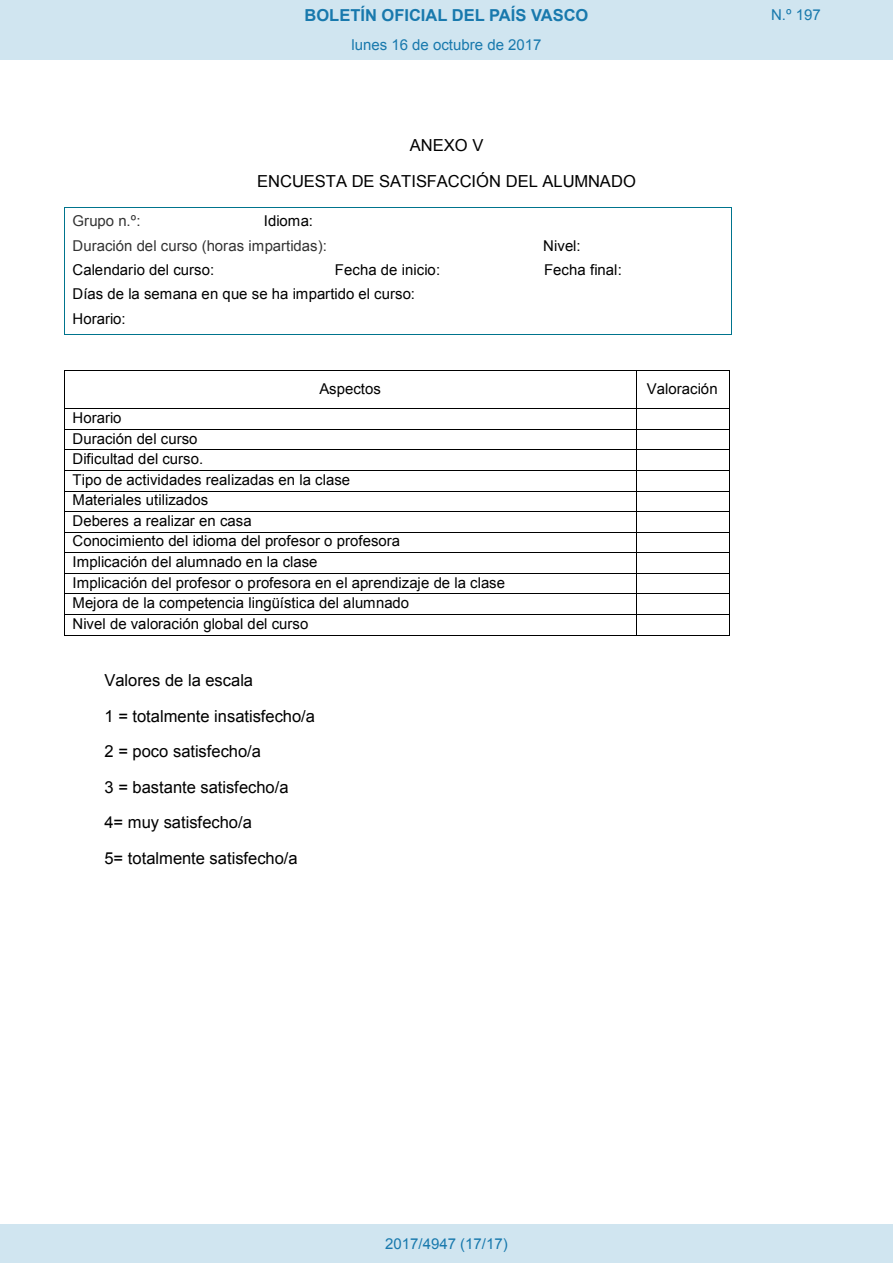
<style>
.page{position:relative;width:893px;height:1263px;background:#fff}
.page>*{position:absolute;margin:0;border:0;box-sizing:border-box;transform-origin:0 0}
.t1{font:16.5px/35.5px "Arial";color:#000;text-align:center}
.t2{font:700 16.5px "Arial";color:#1879ad}
.t3{font:15px/20.5px "Arial";color:#000}
.t4{font:15px/24.3px "Arial";color:#333}
.Paginacion_Centro{font:15px "Arial";color:#1879ad}
.s1{color:#000}
</style>
<div class="page">
<hr style="left:65px;top:207px;width:666px;height:1px;background:#00748d">
<hr style="left:64px;top:208px;width:1px;height:126px;background:#00748d">
<hr style="left:65px;top:334px;width:666px;height:1px;background:#00748d">
<hr style="left:731px;top:208px;width:1px;height:126px;background:#00748d">
<hr style="left:65px;top:370px;width:571px;height:1px;background:#000">
<hr style="left:636px;top:370px;width:93px;height:1px;background:#000">
<hr style="left:64px;top:371px;width:1px;height:37px;background:#000">
<hr style="left:636px;top:371px;width:1px;height:37px;background:#000">
<hr style="left:729px;top:371px;width:1px;height:37px;background:#000">
<hr style="left:65px;top:408px;width:571px;height:1px;background:#000">
<hr style="left:636px;top:408px;width:93px;height:1px;background:#000">
<hr style="left:65px;top:429px;width:571px;height:1px;background:#000">
<hr style="left:636px;top:429px;width:93px;height:1px;background:#000">
<hr style="left:65px;top:449px;width:571px;height:1px;background:#000">
<hr style="left:636px;top:449px;width:93px;height:1px;background:#000">
<hr style="left:65px;top:470px;width:571px;height:1px;background:#000">
<hr style="left:636px;top:470px;width:93px;height:1px;background:#000">
<hr style="left:65px;top:491px;width:571px;height:1px;background:#000">
<hr style="left:636px;top:491px;width:93px;height:1px;background:#000">
<hr style="left:65px;top:511px;width:571px;height:1px;background:#000">
<hr style="left:636px;top:511px;width:93px;height:1px;background:#000">
<hr style="left:65px;top:532px;width:571px;height:1px;background:#000">
<hr style="left:636px;top:532px;width:93px;height:1px;background:#000">
<hr style="left:65px;top:552px;width:571px;height:1px;background:#000">
<hr style="left:636px;top:552px;width:93px;height:1px;background:#000">
<hr style="left:65px;top:573px;width:571px;height:1px;background:#000">
<hr style="left:636px;top:573px;width:93px;height:1px;background:#000">
<hr style="left:65px;top:593px;width:571px;height:1px;background:#000">
<hr style="left:636px;top:593px;width:93px;height:1px;background:#000">
<hr style="left:65px;top:614px;width:571px;height:1px;background:#000">
<hr style="left:636px;top:614px;width:93px;height:1px;background:#000">
<svg style="left:64px;top:408px;width:1px;height:228px"></svg>
<hr style="left:65px;top:635px;width:571px;height:1px;background:#000">
<svg style="left:636px;top:409px;width:1px;height:226px"></svg>
<hr style="left:636px;top:635px;width:93px;height:1px;background:#000">
<svg style="left:729px;top:408px;width:1px;height:228px"></svg>
<div style="left:0;top:0;width:893px;height:60px;background:#d0e5f0"></div>
<div style="left:0;top:1225px;width:893px;height:38px;background:#d0e5f0"></div>
<p class="t2" style="left:305px;top:4px;width:285px">BOLETÍN OFICIAL DEL PAÍS VASCO</p>
<p class="Paginacion_Centro" style="left:771px;top:5px;width:51px">N.º 197</p>
<p class="Paginacion_Centro" style="left:351px;top:35px;width:192px">lunes 16 de octubre de 2017</p>
<p class="t1" style="left:257px;top:128px;width:380px">ANEXO V<br>ENCUESTA DE SATISFACCIÓN DEL ALUMNADO</p>
<p class="t4" style="left:73px;top:209px;width:69px">Grupo n.º:</p>
<p class="t4" style="left:73px;top:209px;width:256px;text-indent:191px"><span class="s1">Idioma:<br></span>Duración del curso (horas impartidas):</p>
<p class="t3" style="left:543px;top:235px;width:39px">Nivel:</p>
<p class="t3" style="left:73px;top:260px;width:143px">Calendario del curso:</p>
<p class="t3" style="left:335px;top:260px;width:107px">Fecha de inicio:</p>
<p class="t3" style="left:544px;top:260px;width:79px">Fecha final:</p>
<p class="t3" style="left:73px;top:282px;width:344px;line-height:24.3px">Días de la semana en que se ha impartido el curso:<br>Horario:</p>
<p class="t3" style="left:319px;top:378px;width:63px">Aspectos</p>
<p class="t3" style="left:647px;top:378px;width:72px">Valoración</p>
<p class="t3" style="left:73px;top:408px;width:434px">Horario<br>Duración del curso<br>Dificultad del curso.<br>Tipo de actividades realizadas en la clase<br>Materiales utilizados<br>Deberes a realizar en casa<br>Conocimiento del idioma del profesor o profesora<br>Implicación del alumnado en la clase<br>Implicación del profesor o profesora en el aprendizaje de la clase Mejora de la competencia lingüística del alumnado<br>Nivel de valoración global del curso</p>
<p class="t1" style="left:104px;top:663px;width:212px;text-align:left">Valores de la escala<br>1 = totalmente insatisfecho/a<br>2 = poco satisfecho/a<br>3 = bastante satisfecho/a<br>4= muy satisfecho/a<br>5= totalmente satisfecho/a</p>
<p class="Paginacion_Centro" style="left:385px;top:1234px;width:124px">2017/4947 (17/17)</p>
</div>
